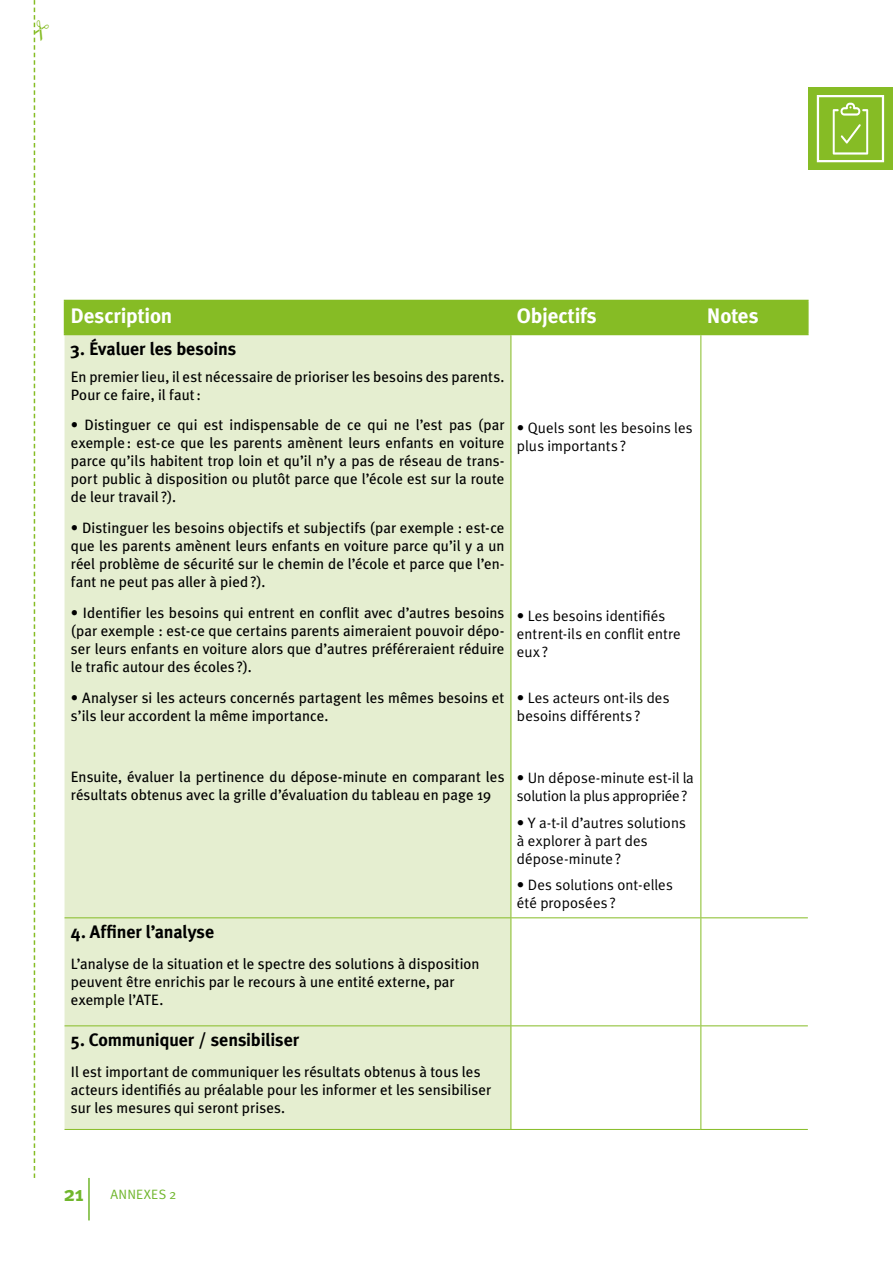
<style>
.page{position:relative;width:893px;height:1263px;background:#fff}
.page>*{position:absolute;margin:0;border:0;box-sizing:border-box;transform-origin:0 0}
.t1{font:700 21px "Meta Plus";letter-spacing:-.005em;color:#fff}
.t2{font:700 21px "Meta Plus";color:#70b62c}
.t3{font:700 18px "Meta Plus";letter-spacing:-.01em;color:#000}
.t4{font:15px/18px "Meta Plus";letter-spacing:.005em;color:#000}
.t5{font:15px/18px "Meta Plus Normal";letter-spacing:.005em;color:#000}
.t6{font:13.5px "Meta Plus Normal";letter-spacing:.025em;color:#70b62c}
</style>
<div class="page">
<div style="left:808px;top:87px;width:85px;height:83px;background:#86bc25"></div>
<hr style="left:88px;top:1178px;width:2px;height:42px;background:#70b62c">
<div style="left:65px;top:301px;width:742px;height:33px;background:#86bc25"></div>
<div style="left:65px;top:335px;width:446px;height:794px;background:#e5eed0"></div>
<hr style="left:64px;top:300px;width:447px;height:1px;background:#86bc25">
<hr style="left:64px;top:301px;width:1px;height:33px;background:#86bc25">
<hr style="left:511px;top:300px;width:190px;height:1px;background:#86bc25">
<hr style="left:510px;top:301px;width:2px;height:33px;background:#86bc25">
<hr style="left:701px;top:300px;width:108px;height:1px;background:#86bc25">
<hr style="left:700px;top:301px;width:2px;height:33px;background:#86bc25">
<hr style="left:807px;top:301px;width:2px;height:33px;background:#86bc25">
<hr style="left:64px;top:334px;width:447px;height:1px;background:#86bc25">
<hr style="left:511px;top:334px;width:190px;height:1px;background:#86bc25">
<hr style="left:701px;top:334px;width:108px;height:1px;background:#86bc25">
<hr style="left:511px;top:335px;width:1px;height:582px;background:#86bc25">
<hr style="left:700px;top:335px;width:1px;height:582px;background:#86bc25">
<hr style="left:65px;top:917px;width:446px;height:1px;background:#86bc25">
<hr style="left:511px;top:917px;width:190px;height:1px;background:#86bc25">
<hr style="left:511px;top:918px;width:1px;height:107px;background:#86bc25">
<hr style="left:701px;top:917px;width:107px;height:1px;background:#86bc25">
<hr style="left:700px;top:918px;width:1px;height:107px;background:#86bc25">
<hr style="left:65px;top:1025px;width:446px;height:1px;background:#86bc25">
<hr style="left:511px;top:1025px;width:190px;height:1px;background:#86bc25">
<hr style="left:511px;top:1026px;width:1px;height:103px;background:#86bc25">
<hr style="left:701px;top:1025px;width:107px;height:1px;background:#86bc25">
<hr style="left:700px;top:1026px;width:1px;height:103px;background:#86bc25">
<hr style="left:65px;top:1129px;width:446px;height:1px;background:#86bc25">
<hr style="left:511px;top:1129px;width:190px;height:1px;background:#86bc25">
<hr style="left:701px;top:1129px;width:107px;height:1px;background:#86bc25">
<div style="left:817px;top:95px;width:67px;height:67px;border:2px solid #fff"></div>
<svg style="left:833px;top:103px;width:35px;height:52px"></svg>
<svg style="left:34px;top:0;width:2px;height:1178px"></svg>
<h1 class="t1" style="left:71px;top:303px;width:103px">Description</h1>
<h1 class="t1" style="left:517px;top:303px;width:81px">Objectifs</h1>
<h1 class="t1" style="left:707px;top:303px;width:53px">Notes</h1>
<p class="t3" style="left:71px;top:339px;width:167px">3. Évaluer les besoins</p>
<p class="t4" style="left:71px;top:367px;width:435px">En premier lieu, il est nécessaire de prioriser les besoins des parents.<br>Pour ce faire, il faut:</p>
<p class="t4" style="left:71px;top:416px;width:435px;text-align:justify">• Distinguer ce qui est indispensable de ce qui ne l’est pas (par exemple: est-ce que les parents amènent leurs enfants en voiture parce qu’ils habitent trop loin et qu’il n’y a pas de réseau de trans&shy;port public à disposition ou plutôt parce que l’école est sur la route de leur travail ?).</p>
<p class="t4" style="left:71px;top:519px;width:435px;text-align:justify">• Distinguer les besoins objectifs et subjectifs (par exemple : est-ce que les parents amènent leurs enfants en voiture parce qu’il y a un réel problème de sécurité sur le chemin de l’école et parce que l’en&shy;fant ne peut pas aller à pied?).</p>
<p class="t4" style="left:71px;top:604px;width:435px;text-align:justify">• Identifier les besoins qui entrent en conflit avec d’autres besoins (par exemple : est-ce que certains parents aimeraient pouvoir dépo&shy;ser leurs enfants en voiture alors que d’autres préféreraient réduire le trafic autour des écoles ?).</p>
<p class="t4" style="left:71px;top:688px;width:435px">• Analyser si les acteurs concernés partagent les mêmes besoins et s’ils leur accordent la même importance.</p>
<p class="t5" style="left:517px;top:419px;width:177px">• Quels sont les besoins les plus importants ?</p>
<p class="t5" style="left:517px;top:607px;width:165px">• Les besoins identifiés entrent-ils en conflit entre eux?</p>
<p class="t5" style="left:517px;top:688px;width:154px">• Les acteurs ont-ils des besoins différents ?</p>
<p class="t4" style="left:71px;top:768px;width:435px">Ensuite, évaluer la pertinence du dépose-minute en comparant les résultats obtenus avec la grille d’évaluation du tableau en page 19</p>
<p class="t3" style="left:71px;top:921px;width:145px">4. Affiner l’analyse</p>
<p class="t4" style="left:71px;top:954px;width:410px">L’analyse de la situation et le spectre des solutions à disposition peuvent être enrichis par le recours à une entité externe, par exemple l’ATE.</p>
<p class="t3" style="left:71px;top:1029px;width:230px">5. Communiquer / sensibiliser</p>
<p class="t4" style="left:71px;top:1062px;width:422px">Il est important de communiquer les résultats obtenus à tous les acteurs identifiés au préalable pour les informer et les sensibiliser sur les mesures qui seront prises.</p>
<p class="t5" style="left:517px;top:769px;width:178px">• Un dépose-minute est-il la solution la plus appropriée?</p>
<p class="t5" style="left:517px;top:813px;width:170px">• Y a-t-il d’autres solutions à explorer à part des dépose-minute?</p>
<p class="t5" style="left:517px;top:876px;width:157px">• Des solutions ont-elles été proposées ?</p>
<h1 class="t2" style="left:64px;top:1182px;width:22px">21</h1>
<p class="t6" style="left:111px;top:1187px;width:67px">ANNEXES 2</p>
</div>
